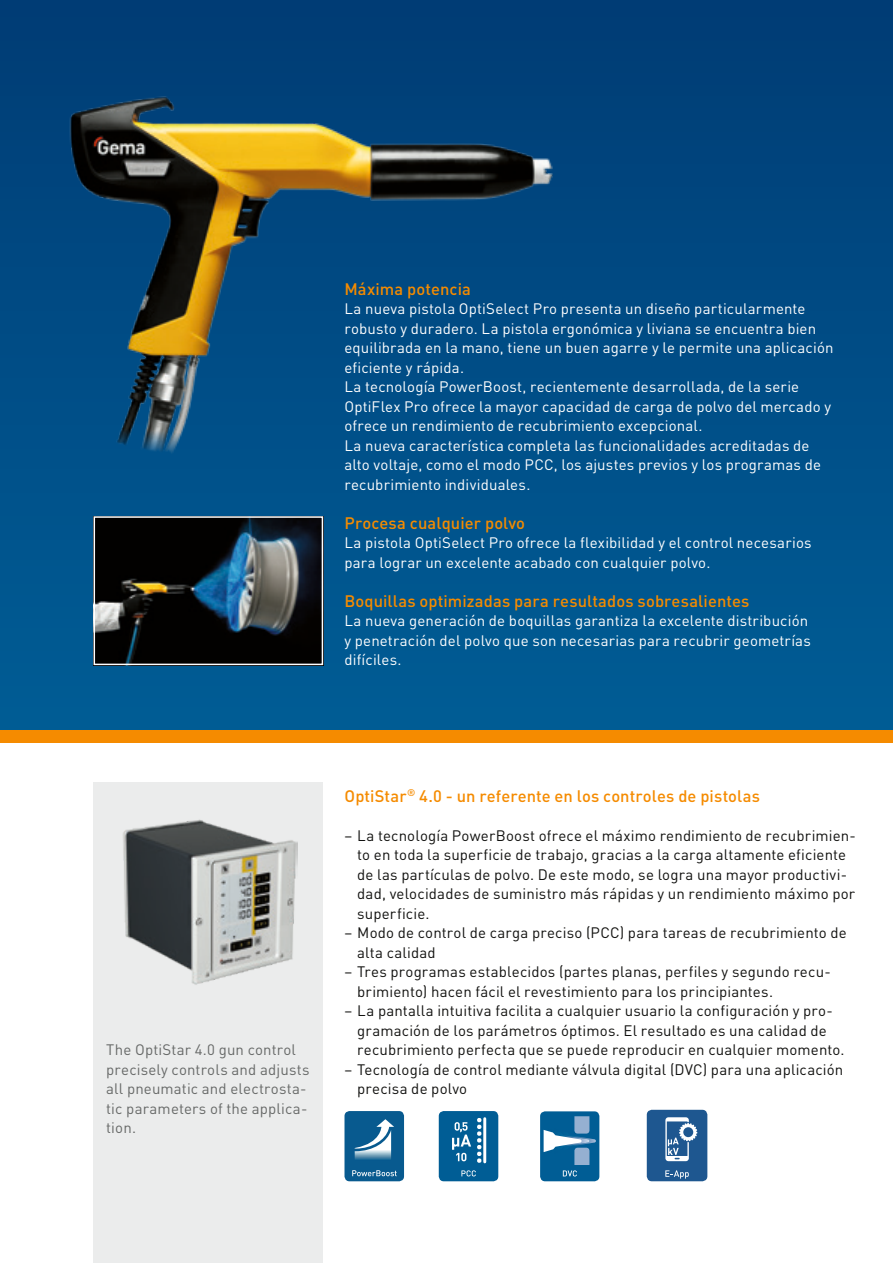
<style>
.page{position:relative;width:893px;height:1263px;background:#fff}
.page>*{position:absolute;margin:0;border:0;box-sizing:border-box;transform-origin:0 0}
.t1{font:500 16.5px "DIN Pro";letter-spacing:.005em;color:#f58b00}
.t2{font:15px/19.5px "DIN Pro";letter-spacing:.01em;color:#fff}
.t3{font:15px/19.5px "DIN Pro";letter-spacing:.01em;color:#11110f}
.t4{font:15px/19.5px "DIN Pro";letter-spacing:.01em;color:#676968}
</style>
<div class="page">
<div style="left:0;top:0;width:893px;height:737px;background:linear-gradient(to bottom,#003c75,#005d96)"></div>
<svg style="left:880px;top:0;width:13px;height:730px;background:#004c85"></svg>
<div style="left:0;top:730px;width:893px;height:13px;background:#f58b00"></div>
<img style="left:97px;top:519px;width:223px;height:143px">
<div style="left:94px;top:516px;width:229px;height:149px;border:2px solid #fff"></div>
<img style="left:0;top:18px;width:585px;height:473px">
<div style="left:93px;top:782px;width:230px;height:481px;background:#ebecec"></div>
<div style="left:439px;top:1111px;width:59px;height:70px;background:#005d95;border-radius:5px"></div>
<svg style="left:452px;top:1122px;width:19px;height:39px"></svg>
<svg style="left:477px;top:1118px;width:5px;height:45px"></svg>
<hr style="left:483px;top:1119px;width:3px;height:43px;background:#fff">
<svg style="left:461px;top:1170px;width:15px;height:6px"></svg>
<div style="left:540px;top:1111px;width:59px;height:70px;background:#005d95;border-radius:5px"></div>
<svg style="left:544px;top:1116px;width:52px;height:60px"></svg>
<div style="left:647px;top:1110px;width:60px;height:71px;background:#1e5790;border-radius:5px"></div>
<svg style="left:665px;top:1170px;width:24px;height:8px"></svg>
<svg style="left:665px;top:1117px;width:32px;height:44px"></svg>
<div style="left:344px;top:1111px;width:60px;height:70px;background:#085a8f;border-radius:5px"></div>
<svg style="left:352px;top:1170px;width:45px;height:6px"></svg>
<svg style="left:354px;top:1119px;width:40px;height:41px"></svg>
<img style="left:123px;top:819px;width:174px;height:166px">
<p class="t1" style="left:344px;top:275px;width:128px">Máxima potencia</p>
<p class="t2" style="left:344px;top:297px;width:491px">La nueva pistola OptiSelect Pro presenta un diseño particularmente robusto y duradero. La pistola ergonómica y liviana se encuentra bien equilibrada en la mano, tiene un buen agarre y le permite una aplicación eficiente y rápida.<br>La tecnología PowerBoost, recientemente desarrollada, de la serie OptiFlex Pro ofrece la mayor capacidad de carga de polvo del mercado y ofrece un rendimiento de recubrimiento excepcional.<br>La nueva característica completa las funcionalidades acreditadas de alto voltaje, como el modo PCC, los ajustes previos y los programas de recubrimiento individuales.</p>
<p class="t1" style="left:344px;top:509px;width:182px">Procesa cualquier polvo</p>
<p class="t2" style="left:344px;top:531px;width:469px">La pistola OptiSelect Pro ofrece la flexibilidad y el control necesarios para lograr un excelente acabado con cualquier polvo.</p>
<p class="t1" style="left:344px;top:587px;width:406px">Boquillas optimizadas para resultados sobresalientes</p>
<p class="t2" style="left:344px;top:609px;width:468px">La nueva generación de boquillas garantiza la excelente distribución y penetración del polvo que son necesarias para recubrir geometrías difíciles.</p>
<p class="t4" style="left:106px;top:1038px;width:205px">The OptiStar 4.0 gun control precisely controls and adjusts all pneumatic and electrosta&shy;tic parameters of the applica&shy;tion.</p>
<p class="t1" style="left:344px;top:782px;width:417px">OptiStar<sup>®</sup> 4.0 - un referente en los controles de pistolas</p>
<p class="t3" style="left:357px;top:824px;width:500px;text-indent:-13px">– La tecnología PowerBoost ofrece el máximo rendimiento de recubrimien&shy;to en toda la superficie de trabajo, gracias a la carga altamente eficiente de las partículas de polvo. De este modo, se logra una mayor productivi&shy;dad, velocidades de suministro más rápidas y un rendimiento máximo por superficie.</p>
<p class="t3" style="left:357px;top:921px;width:491px;text-indent:-13px">– Modo de control de carga preciso (PCC) para tareas de recubrimiento de alta calidad</p>
<p class="t3" style="left:357px;top:960px;width:475px;text-indent:-13px">– Tres programas establecidos (partes planas, perfiles y segundo recu&shy;brimiento) hacen fácil el revestimiento para los principiantes.</p>
<p class="t3" style="left:357px;top:999px;width:489px;text-indent:-13px">– La pantalla intuitiva facilita a cualquier usuario la configuración y pro&shy;gramación de los parámetros óptimos. El resultado es una calidad de recubrimiento perfecta que se puede reproducir en cualquier momento.</p>
<p class="t3" style="left:357px;top:1058px;width:488px;text-indent:-13px">– Tecnología de control mediante válvula digital (DVC) para una aplicación precisa de polvo</p>
</div>
